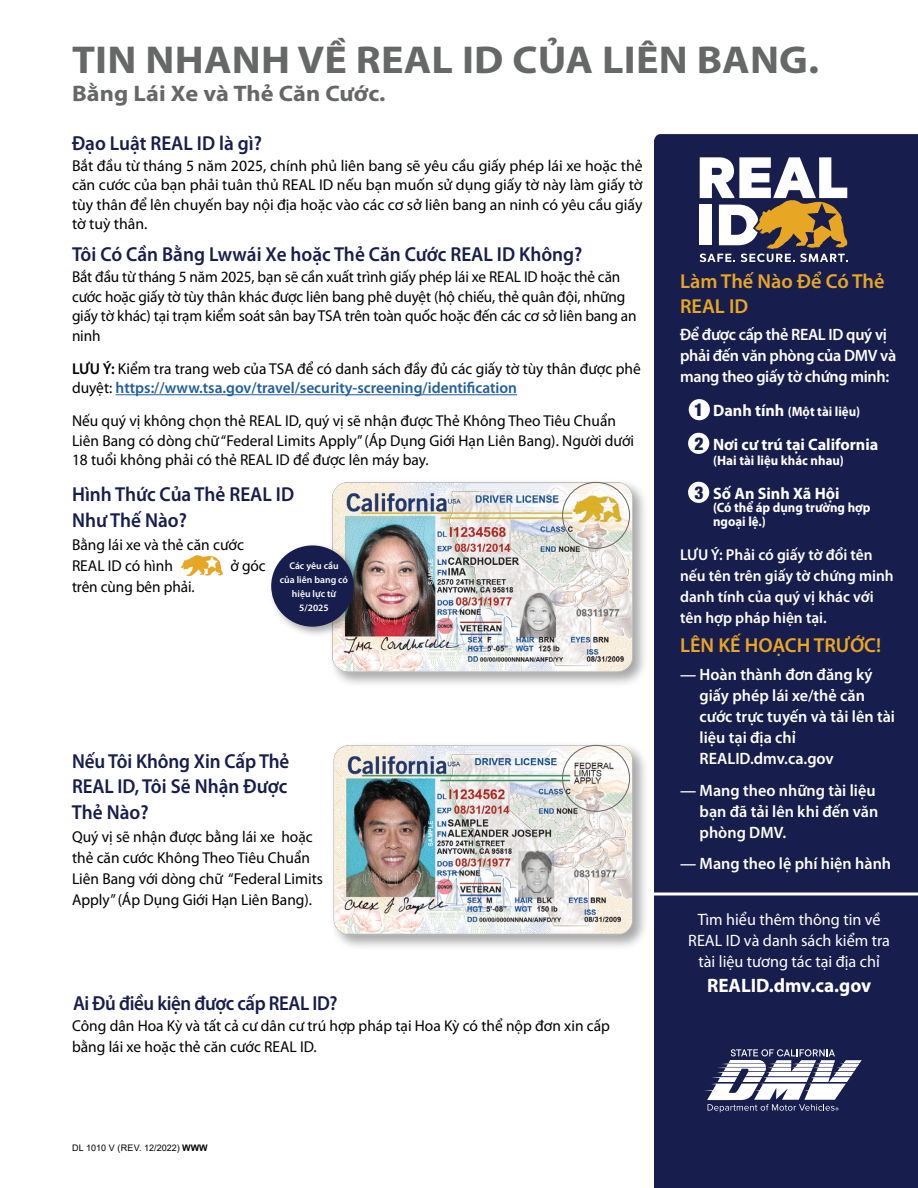
<style>
.page{position:relative;width:918px;height:1188px;background:#fff}
.page>*{position:absolute;margin:0;border:0;box-sizing:border-box;transform-origin:0 0}
.t1{font:700 39px "Myriad Pro";letter-spacing:.005em;color:#666767;scale:1.08 1}
.t2{font:700 22.5px "Myriad Pro";letter-spacing:.005em;color:#666767;scale:1.08 1}
.t3{font:600 20.25px/25.5px "Myriad Pro";color:#171d4c;scale:.95 1}
.t4{font:600 20.25px/25.5px "Myriad Pro";color:#171d4c;text-align:justify;scale:.94 1}
.t5{font:600 20.25px/24.3px "Myriad Pro";color:#e7a623}
.t6{font:600 20.25px "Myriad Pro";letter-spacing:-.02em;color:#171d4c;scale:.93 1}
.t7{font:700 19.5px "Myriad Pro";color:#fff}
.t8{font:900 condensed 17.7px/33.6px "Helvetica Neue LT Std";color:#171d4c}
.t9{font:600 16.5px/21px "Myriad Pro";color:#fff}
.t10{font:600 16.5px/21px "Myriad Pro";letter-spacing:-.02em;color:#fff}
.t11{font:16.5px/21px "Myriad Pro";color:#fff;text-align:center}
.t12{font:700 16.5px "Myriad Pro";color:#fff}
.t13{font:15.75px/19.5px "Myriad Pro";color:#000}
.t14{font:600 15.75px/21px "Myriad Pro";color:#fff}
.t15{font:700 13.5px/13.5px "Myriad Pro";color:#fff;scale:.95 1}
.t16{font:600 9.75px/14px "Myriad Pro";color:#fff;text-align:center}
.t17{font:9px "Arial";color:#000}
.s1{font-weight:600}
.s2{font-weight:600;color:#215e9e}
.s3{font-size:16.5px}
.s4{font-weight:700}
</style>
<div class="page">
<div style="left:654px;top:134px;width:264px;height:1054px;background:#171d4c"></div>
<div style="left:689px;top:399px;width:21px;height:21px;background:#fff;border-radius:50%"></div>
<div style="left:688px;top:433px;width:21px;height:21px;background:#fff;border-radius:50%"></div>
<div style="left:688px;top:482px;width:21px;height:21px;background:#fff;border-radius:50%"></div>
<hr style="left:116px;top:394px;width:401px;height:1px;background:#215e9e">
<svg style="left:181px;top:555px;width:42px;height:21px"></svg>
<svg style="left:654px;top:892px;width:264px;height:4px"></svg>
<div style="left:328px;top:479px;width:321px;height:209px;background:#000;opacity:.35"></div>
<div style="left:319px;top:473px;width:326px;height:199px;background:#fff;opacity:.75"></div>
<div style="left:268px;top:542px;width:97px;height:96px;background:#000;opacity:.35"></div>
<svg style="left:271px;top:545px;width:83px;height:82px"></svg>
<svg style="left:562px;top:481px;width:69px;height:68px"></svg>
<div style="left:330px;top:742px;width:319px;height:209px;background:#000;opacity:.35"></div>
<div style="left:320px;top:736px;width:325px;height:199px;background:#fff;opacity:.75"></div>
<svg style="left:562px;top:744px;width:69px;height:68px"></svg>
<svg style="left:700px;top:157px;width:148px;height:105px"></svg>
<svg style="left:704px;top:1049px;width:158px;height:63px"></svg>
<h1 class="t1" style="left:72px;top:34px;width:693px">TIN NHANH VỀ REAL ID CỦA LIÊN BANG.</h1>
<h2 class="t2" style="left:72px;top:79px;width:292px">Bằng Lái Xe và Thẻ Căn Cước.</h2>
<p class="t3" style="left:72px;top:130px;width:201px">Đạo Luật REAL ID là gì?</p>
<p class="t13" style="left:72px;top:156px;width:572px;text-align:justify">Bắt đầu từ tháng 5 năm 2025, chính phủ liên bang sẽ yêu cầu giấy phép lái xe hoặc thẻ căn cước của bạn phải tuân thủ REAL ID nếu bạn muốn sử dụng giấy tờ này làm giấy tờ tùy thân để lên chuyến bay nội địa hoặc vào các cơ sở liên bang an ninh có yêu cầu giấy tờ tuỳ thân.</p>
<p class="t3" style="left:72px;top:241px;width:539px">Tôi Có Cần Bằng Lwwái Xe hoặc Thẻ Căn Cước REAL ID Không?</p>
<p class="t13" style="left:72px;top:267px;width:566px">Bắt đầu từ tháng 5 năm 2025, bạn sẽ cần xuất trình giấy phép lái xe REAL ID hoặc thẻ căn cước hoặc giấy tờ tùy thân khác được liên bang phê duyệt (hộ chiếu, thẻ quân đội, những giấy tờ khác) tại trạm kiểm soát sân bay TSA trên toàn quốc hoặc đến các cơ sở liên bang an ninh</p>
<p class="t13" style="left:72px;top:358px;width:570px"><span class="s1">LƯU Ý:</span> Kiểm tra trang web của TSA để có danh sách đầy đủ các giấy tờ tùy thân được phê duyệt: <span class="s2">https://www.tsa.gov/travel/security-screening/identification</span></p>
<p class="t13" style="left:72px;top:411px;width:564px">Nếu quý vị không chọn thẻ REAL ID, quý vị sẽ nhận được Thẻ Không Theo Tiêu Chuẩn<br>Liên Bang có dòng chữ “Federal Limits Apply” (Áp Dụng Giới Hạn Liên Bang). Người dưới<br>18 tuổi không phải có thẻ REAL ID để được lên máy bay.</p>
<p class="t3" style="left:72px;top:481px;width:235px">Hình Thức Của Thẻ REAL ID<br>Như Thế Nào?</p>
<p class="t13" style="left:72px;top:534px;width:173px;line-height:21px">Bằng lái xe và thẻ căn cước<br>REAL ID có hình</p>
<p class="t5" style="left:680px;top:269px;width:206px">Làm Thế Nào Để Có Thẻ<br>REAL ID</p>
<p class="t10" style="left:680px;top:324px;width:218px">Để được cấp thẻ REAL ID quý vị phải đến văn phòng của DMV và mang theo giấy tờ chứng minh:</p>
<p class="t15" style="left:713px;top:404px;width:156px"><span class="s3">Danh tính</span> (Một tài liệu)</p>
<p class="t12" style="left:713px;top:434px;width:167px">Nơi cư trú tại California</p>
<p class="t15" style="left:713px;top:453px;width:139px">(Hai tài liệu khác nhau)</p>
<p class="t12" style="left:713px;top:482px;width:128px">Số An Sinh Xã Hội</p>
<p class="t15" style="left:713px;top:500px;width:167px">(Có thể áp dụng trường hợp ngoại lệ.)</p>
<p class="t14" style="left:680px;top:544px;width:215px">LƯU Ý: Phải có giấy tờ đổi tên nếu tên trên giấy tờ chứng minh danh tính của quý vị khác với tên hợp pháp hiện tại.</p>
<p class="t5" style="left:680px;top:633px;width:203px">LÊN KẾ HOẠCH TRƯỚC!</p>
<p class="t9" style="left:700px;top:663px;width:197px;text-indent:-20px">— Hoàn thành đơn đăng ký giấy phép lái xe/thẻ căn cước trực tuyến và tải lên tài liệu tại địa chỉ<br>REALID.dmv.ca.gov</p>
<p class="t9" style="left:700px;top:779px;width:180px;text-indent:-20px">— Mang theo những tài liệu bạn đã tải lên khi đến văn phòng DMV.</p>
<p class="t9" style="left:680px;top:853px;width:213px">— Mang theo lệ phí hiện hành</p>
<p class="t11" style="left:688px;top:909px;width:203px">Tìm hiểu thêm thông tin về<br>REAL ID và danh sách kiểm tra tài liệu tương tác tại địa chỉ</p>
<p class="t7" style="left:707px;top:973px;width:166px">REALID.dmv.ca.gov</p>
<p class="t8" style="left:694px;top:393px;width:11px">1<br>2</p>
<p class="t8" style="left:694px;top:475px;width:11px">3</p>
<p class="t13" style="left:231px;top:556px;width:37px">ở góc</p>
<p class="t16" style="left:280px;top:559px;width:70px">Các yêu cầu<br>của liên bang có hiệu lực từ<br>5/2025</p>
<p class="t13" style="left:72px;top:577px;width:124px">trên cùng bên phải.</p>
<p class="t4" style="left:72px;top:748px;width:233px">Nếu Tôi Không Xin Cấp Thẻ REAL ID, Tôi Sẽ Nhận Được Thẻ Nào?</p>
<p class="t13" style="left:72px;top:826px;width:252px;line-height:21px">Quý vị sẽ nhận được bằng lái xe hoặc thẻ căn cước Không Theo Tiêu Chuẩn Liên Bang với dòng chữ “Federal Limits Apply” (Áp Dụng Giới Hạn Liên Bang).</p>
<p class="t6" style="left:73px;top:990px;width:286px">Ai Đủ điều kiện được cấp REAL ID?</p>
<p class="t13" style="left:72px;top:1015px;width:539px;line-height:21px">Công dân Hoa Kỳ và tất cả cư dân cư trú hợp pháp tại Hoa Kỳ có thể nộp đơn xin cấp bằng lái xe hoặc thẻ căn cước REAL ID.</p>
<p class="t17" style="left:72px;top:1142px;width:137px">DL 1010 V (REV. 12/2022) <span class="s4">WWW</span></p>
</div>
